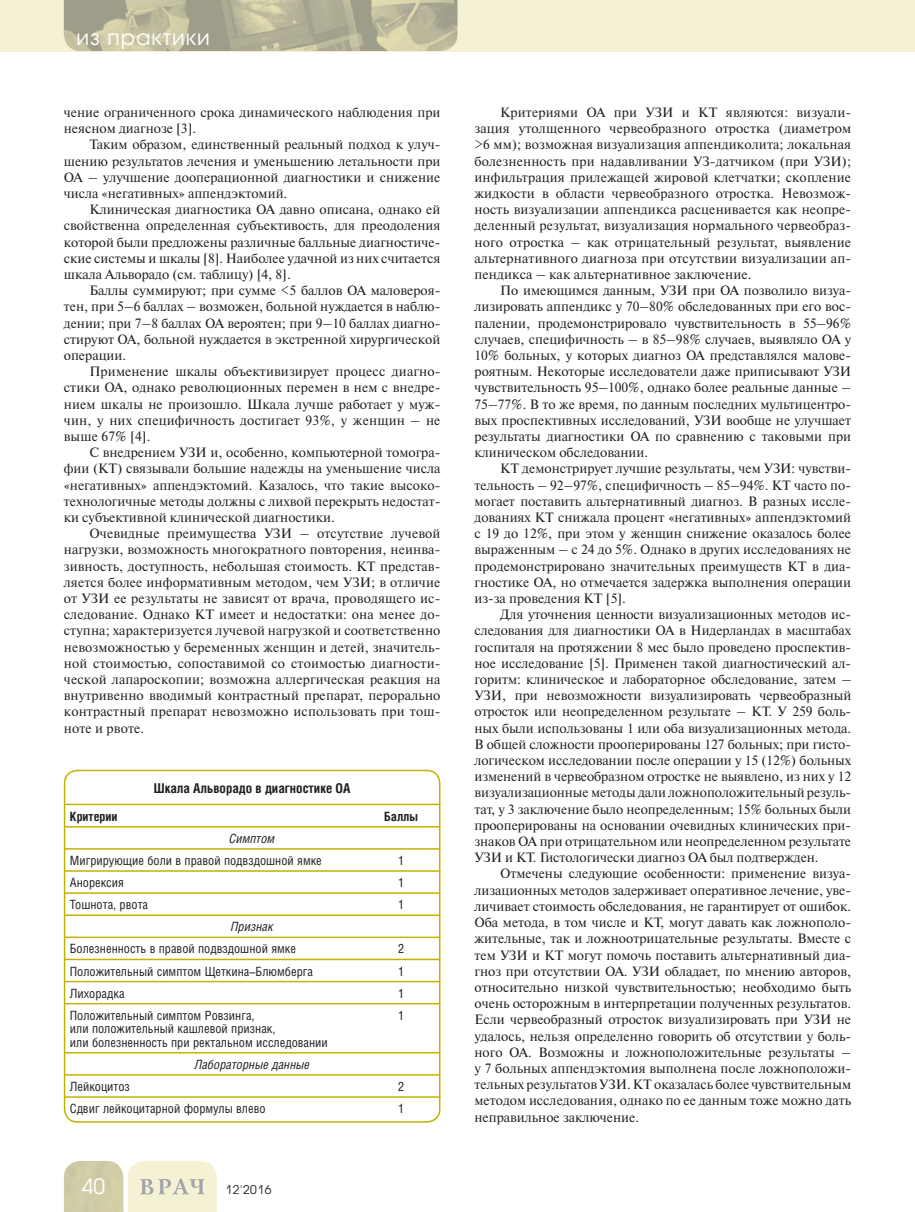
<style>
.page{position:relative;width:915px;height:1212px;background:#fff}
.page>*{position:absolute;margin:0;border:0;box-sizing:border-box;transform-origin:0 0}
.t1{font:21px "Avant Garde Gothic C";letter-spacing:.05em;color:#fff}
.t2{font:13.5px/16.2px "Newton C";color:#231f20;text-align:justify}
.t3{font:700 13.5px "Helios Cond";color:#231f20}
.t4{font:12.75px/13.5px "Helios Cond";color:#231f20}
.t5{font:italic 12.75px "Helios Cond";color:#231f20}
.t6{font:700 12.75px "Helios Cond";color:#231f20}
.t7{font:12px "Avant Garde Gothic C";letter-spacing:.05em;color:#231f20}
</style>
<div class="page">
<div style="left:0;top:0;width:914px;height:51px;background:#f5f1d5"></div>
<svg style="left:64px;top:1161px;width:153px;height:51px"></svg>
<img style="left:64px;top:0;width:393px;height:51px">
<div style="left:64px;top:770px;width:376px;height:353px;border:2px solid #c1b400;border-radius:13px"></div>
<hr style="left:64px;top:804px;width:376px;height:1px;background:#c1b400">
<hr style="left:64px;top:826px;width:376px;height:1px;background:#c1b400">
<hr style="left:64px;top:848px;width:376px;height:2px;background:#c1b400">
<hr style="left:64px;top:870px;width:376px;height:2px;background:#c1b400">
<hr style="left:64px;top:892px;width:376px;height:2px;background:#c1b400">
<hr style="left:64px;top:914px;width:376px;height:2px;background:#c1b400">
<hr style="left:64px;top:936px;width:376px;height:2px;background:#c1b400">
<hr style="left:64px;top:959px;width:376px;height:1px;background:#c1b400">
<hr style="left:64px;top:981px;width:376px;height:1px;background:#c1b400">
<hr style="left:64px;top:1003px;width:376px;height:1px;background:#c1b400">
<hr style="left:64px;top:1052px;width:376px;height:1px;background:#c1b400">
<hr style="left:64px;top:1074px;width:376px;height:2px;background:#c1b400">
<hr style="left:64px;top:1096px;width:376px;height:2px;background:#c1b400">
<h1 class="t1" style="left:77px;top:27px;width:135px">из практики</h1>
<p class="t2" style="left:64px;top:106px;width:378px">чение ограниченного срока динамического наблюдения при неясном диагнозе [3].</p>
<p class="t2" style="left:64px;top:138px;width:378px;text-indent:26px">Таким образом, единственный реальный подход к улуч&shy;шению результатов лечения и уменьшению летальности при ОА – улучшение дооперационной диагностики и снижение числа «негативных» аппендэктомий.</p>
<p class="t2" style="left:64px;top:203px;width:378px;text-indent:26px">Клиническая диагностика ОА давно описана, однако ей свойственна определенная субъективость, для преодоления которой были предложены различные балльные диагностиче&shy;ские системы и шкалы [8]. Наиболее удачной из них считается шкала Альворадо (см. таблицу) [4, 8].</p>
<p class="t2" style="left:64px;top:284px;width:378px;text-indent:26px">Баллы суммируют; при сумме &lt;5 баллов ОА маловероя&shy;тен, при 5–6 баллах – возможен, больной нуждается в наблю&shy;дении; при 7–8 баллах ОА вероятен; при 9–10 баллах диагно&shy;стируют ОА, больной нуждается в экстренной хирургической операции.</p>
<p class="t2" style="left:64px;top:365px;width:378px;text-indent:26px">Применение шкалы объективизирует процесс диагно&shy;стики ОА, однако революционных перемен в нем с внедре&shy;нием шкалы не произошло. Шкала лучше работает у муж&shy;чин, у них специфичность достигает 93%, у женщин – не выше 67% [4].</p>
<p class="t2" style="left:64px;top:446px;width:378px;text-indent:26px">С внедрением УЗИ и, особенно, компьютерной томогра&shy;фии (КТ) связывали большие надежды на уменьшение числа «негативных» аппендэктомий. Казалось, что такие высоко&shy;технологичные методы должны с лихвой перекрыть недостат&shy;ки субъективной клинической диагностики.</p>
<p class="t2" style="left:64px;top:527px;width:378px;text-indent:26px">Очевидные преимущества УЗИ – отсутствие лучевой нагрузки, возможность многократного повторения, неинва&shy;зивность, доступность, небольшая стоимость. КТ представ&shy;ляется более информативным методом, чем УЗИ; в отличие от УЗИ ее результаты не зависят от врача, проводящего ис&shy;следование. Однако КТ имеет и недостатки: она менее до&shy;ступна; характеризуется лучевой нагрузкой и соответственно невозможностью у беременных женщин и детей, значитель&shy;ной стоимостью, сопоставимой со стоимостью диагности&shy;ческой лапароскопии; возможна аллергическая реакция на внутривенно вводимый контрастный препарат, перорально контрастный препарат невозможно использовать при тош&shy;ноте и рвоте.</p>
<p class="t3" style="left:154px;top:783px;width:198px">Шкала Альворадо в диагностике ОА</p>
<p class="t6" style="left:70px;top:811px;width:49px">Критерии</p>
<p class="t6" style="left:384px;top:811px;width:35px">Баллы</p>
<p class="t5" style="left:229px;top:833px;width:47px">Симптом</p>
<p class="t4" style="left:70px;top:855px;width:253px">Мигрирующие боли в правой подвздошной ямке</p>
<p class="t4" style="left:398px;top:855px;width:8px">1</p>
<p class="t4" style="left:70px;top:877px;width:55px">Анорексия</p>
<p class="t4" style="left:398px;top:877px;width:8px">1</p>
<p class="t4" style="left:70px;top:899px;width:80px">Тошнота, рвота</p>
<p class="t4" style="left:398px;top:899px;width:8px">1</p>
<p class="t5" style="left:231px;top:922px;width:44px">Признак</p>
<p class="t4" style="left:70px;top:943px;width:227px">Болезненность в правой подвздошной ямке</p>
<p class="t4" style="left:398px;top:943px;width:8px">2</p>
<p class="t4" style="left:70px;top:965px;width:244px">Положительный симптом Щеткина–Блюмберга</p>
<p class="t4" style="left:398px;top:965px;width:8px">1</p>
<p class="t4" style="left:70px;top:988px;width:56px">Лихорадка</p>
<p class="t4" style="left:398px;top:988px;width:8px">1</p>
<p class="t4" style="left:70px;top:1010px;width:259px">Положительный симптом Ровзинга,<br>или положительный кашлевой признак,<br>или болезненность при ректальном исследовании</p>
<p class="t4" style="left:398px;top:1010px;width:8px">1</p>
<p class="t5" style="left:194px;top:1059px;width:117px">Лабораторные данные</p>
<p class="t4" style="left:70px;top:1081px;width:62px">Лейкоцитоз</p>
<p class="t4" style="left:398px;top:1081px;width:8px">2</p>
<p class="t4" style="left:70px;top:1103px;width:197px">Сдвиг лейкоцитарной формулы влево</p>
<p class="t4" style="left:398px;top:1103px;width:8px">1</p>
<h1 class="t1" style="left:82px;top:1177px;width:25px">40</h1>
<p class="t7" style="left:225px;top:1184px;width:47px">12'2016</p>
<p class="t2" style="left:474px;top:106px;width:378px;text-indent:26px">Критериями ОА при УЗИ и КТ являются: визуали&shy;зация утолщенного червеобразного отростка (диаметром &gt;6 мм); возможная визуализация аппендиколита; локальная болезненность при надавливании УЗ-датчиком (при УЗИ); инфильтрация прилежащей жировой клетчатки; скопление жидкости в области червеобразного отростка. Невозмож&shy;ность визуализации аппендикса расценивается как неопре&shy;деленный результат, визуализация нормального червеобраз&shy;ного отростка – как отрицательный результат, выявление альтернативного диагноза при отсутствии визуализации ап&shy;пендикса – как альтернативное заключение.</p>
<p class="t2" style="left:474px;top:284px;width:378px;text-indent:26px">По имеющимся данным, УЗИ при ОА позволило визуа&shy;лизировать аппендикс у 70–80% обследованных при его вос&shy;палении, продемонстрировало чувствительность в 55–96% случаев, специфичность – в 85–98% случаев, выявляло ОА у 10% больных, у которых диагноз ОА представлялся малове&shy;роятным. Некоторые исследователи даже приписывают УЗИ чувствительность 95–100%, однако более реальные данные – 75–77%. В то же время, по данным последних мультицентро&shy;вых проспективных исследований, УЗИ вообще не улучшает результаты диагностики ОА по сравнению с таковыми при клиническом обследовании.</p>
<p class="t2" style="left:474px;top:462px;width:378px;text-indent:26px">КТ демонстрирует лучшие результаты, чем УЗИ: чувстви&shy;тельность – 92–97%, специфичность – 85–94%. КТ часто по&shy;могает поставить альтернативный диагноз. В разных иссле&shy;дованиях КТ снижала процент «негативных» аппендэктомий с 19 до 12%, при этом у женщин снижение оказалось более выраженным – с 24 до 5%. Однако в других исследованиях не продемонстрировано значительных преимуществ КТ в диа&shy;гностике ОА, но отмечается задержка выполнения операции из-за проведения КТ [5].</p>
<p class="t2" style="left:474px;top:608px;width:378px;text-indent:26px">Для уточнения ценности визуализационных методов ис&shy;следования для диагностики ОА в Нидерландах в масштабах госпиталя на протяжении 8 мес было проведено проспектив&shy;ное исследование [5]. Применен такой диагностический ал&shy;горитм: клиническое и лабораторное обследование, затем – УЗИ, при невозможности визуализировать червеобразный отросток или неопределенном результате – КТ. У 259 боль&shy;ных были использованы 1 или оба визуализационных метода.<br>В общей сложности прооперированы 127 больных; при гисто&shy;логическом исследовании после операции у 15 (12%) больных изменений в червеобразном отростке не выявлено, из них у 12 визуализационные методы дали ложноположительный резуль&shy;тат, у 3 заключение было неопределенным; 15% больных были прооперированы на основании очевидных клинических при&shy;знаков ОА при отрицательном или неопределенном результате УЗИ и КТ. Гистологически диагноз ОА был подтвержден.</p>
<p class="t2" style="left:474px;top:867px;width:378px;text-indent:26px">Отмечены следующие особенности: применение визуа&shy;лизационных методов задерживает оперативное лечение, уве&shy;личивает стоимость обследования, не гарантирует от ошибок.<br>Оба метода, в том числе и КТ, могут давать как ложнополо&shy;жительные, так и ложноотрицательные результаты. Вместе с тем УЗИ и КТ могут помочь поставить альтернативный диа&shy;гноз при отсутствии ОА. УЗИ обладает, по мнению авторов, относительно низкой чувствительностью; необходимо быть очень осторожным в интерпретации полученных результатов.<br>Если червеобразный отросток визуализировать при УЗИ не удалось, нельзя определенно говорить об отсутствии у боль&shy;ного ОА. Возможны и ложноположительные результаты – у 7 больных аппендэктомия выполнена после ложноположи&shy;тельных результатов УЗИ. КТ оказалась более чувствительным методом исследования, однако по ее данным тоже можно дать неправильное заключение.</p>
</div>
